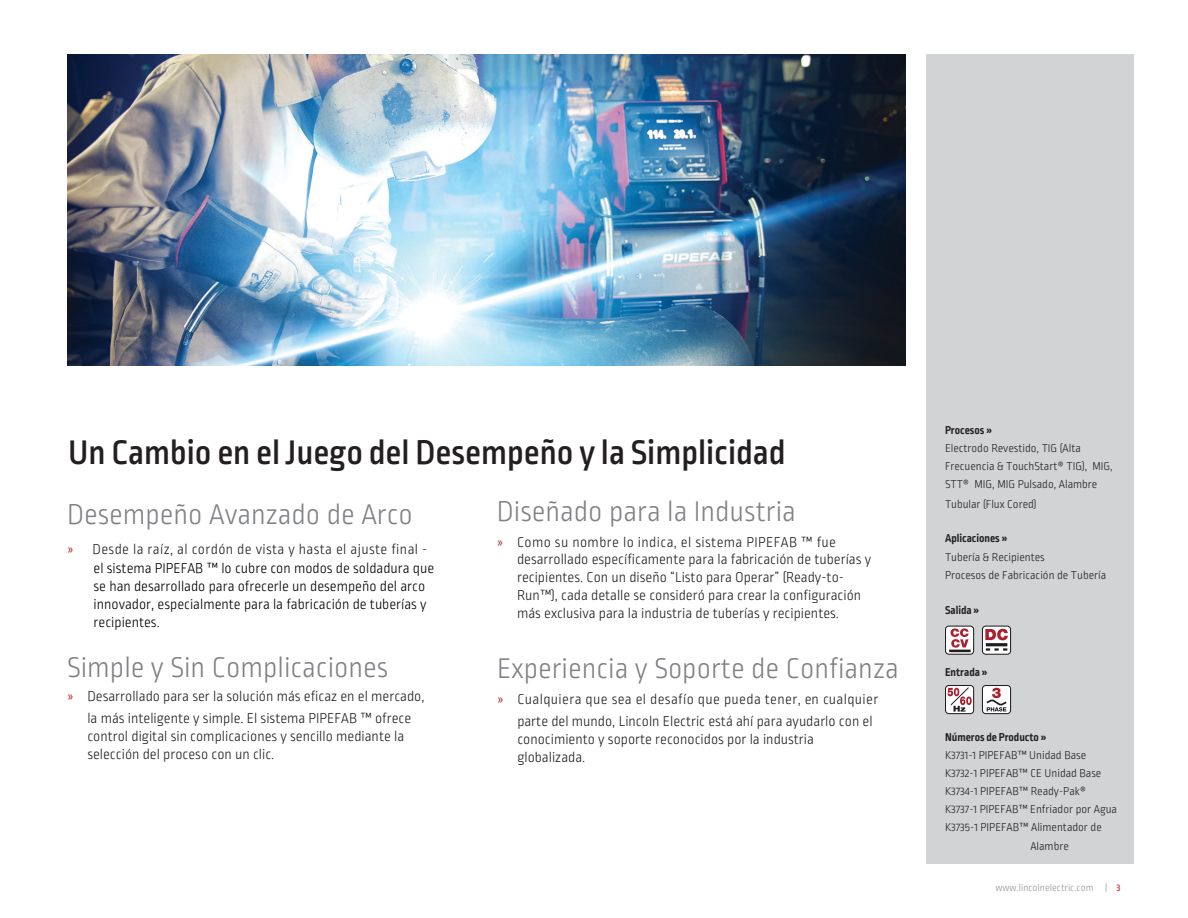
<style>
.page{position:relative;width:1188px;height:918px;background:#fff}
.page>*{position:absolute;margin:0;border:0;box-sizing:border-box;transform-origin:0 0}
.t1{font:500 36px "Ropa Sans Pro";color:#231f20}
.t2{font:300 30px "Ropa Sans Pro";color:#808285}
.t3{font:300 15px/17.7px "Ropa Sans Pro";color:#231f20}
.t4{font:300 15px/18px "Ropa Sans Pro";color:#000}
.t5{font:300 15px "Ropa Sans Pro";letter-spacing:.025em;color:#231f20}
.Legacy_Machines_-_Si{font:300 12px/18px "Ropa Sans Pro";color:#231f20}
.Legacy_Machines_-_Si-2{font:700 12px "Ropa Sans Pro";color:#231f20}
.t6{font:300 10.5px "Ropa Sans Pro";color:#949698}
.s1{color:#ac1e2d}
.s2{font-weight:700}
.s3{font-weight:400;color:#bf1e2d}
</style>
<div class="page">
<div style="left:926px;top:54px;width:208px;height:810px;background:#d1d3d4"></div>
<img style="left:68px;top:54px;width:838px;height:311px">
<svg style="left:946px;top:626px;width:28px;height:28px"></svg>
<div style="left:945px;top:626px;width:29px;height:29px;border:1px solid #231f20;border-radius:3px"></div>
<hr style="left:949px;top:650px;width:22px;height:2px;background:#231f20">
<svg style="left:951px;top:628px;width:18px;height:20px"></svg>
<div style="left:945px;top:685px;width:29px;height:29px;border:1px solid #231f20;border-radius:3px"></div>
<svg style="left:947px;top:686px;width:25px;height:26px"></svg>
<svg style="left:982px;top:626px;width:29px;height:28px"></svg>
<div style="left:982px;top:626px;width:29px;height:29px;border:1px solid #231f20;border-radius:3px"></div>
<svg style="left:985px;top:629px;width:23px;height:11px"></svg>
<hr style="left:986px;top:643px;width:21px;height:3px;background:#231f20">
<svg style="left:986px;top:648px;width:21px;height:3px"></svg>
<div style="left:982px;top:686px;width:29px;height:28px;background:#fff;border-radius:3px"></div>
<div style="left:982px;top:685px;width:29px;height:29px;border:1px solid #231f20;border-radius:3px"></div>
<svg style="left:986px;top:688px;width:21px;height:24px"></svg>
<p class="t1" style="left:68px;top:432px;width:719px">Un Cambio en el Juego del Desempeño y la Simplicidad</p>
<p class="t2" style="left:67px;top:498px;width:347px">Desempeño Avanzado de Arco</p>
<p class="t5" style="left:67px;top:541px;width:362px"><span class="s1">»</span> Desde la raíz, al cordón de vista y hasta el ajuste final -</p>
<p class="t2" style="left:497px;top:496px;width:301px">Diseñado para la Industria</p>
<p class="t3" style="left:517px;top:534px;width:356px;text-indent:-20px"><span class="s1">»</span> Como su nombre lo indica, el sistema PIPEFAB ™ fue desarrollado específicamente para la fabricación de tuberías y recipientes. Con un diseño “Listo para Operar” (Ready-to-Run™), cada detalle se consideró para crear la configuración más exclusiva para la industria de tuberías y recipientes.</p>
<p class="t2" style="left:497px;top:653px;width:403px">Experiencia y Soporte de Confianza</p>
<p class="t5" style="left:497px;top:691px;width:383px"><span class="s1">»</span> Cualquiera que sea el desafío que pueda tener, en cualquier</p>
<p class="t4" style="left:94px;top:560px;width:342px">el sistema PIPEFAB ™ lo cubre con modos de soldadura que se han desarrollado para ofrecerle un desempeño del arco innovador, especialmente para la fabricación de tuberías y recipientes.</p>
<p class="t2" style="left:67px;top:651px;width:323px">Simple y Sin Complicaciones</p>
<p class="t3" style="left:67px;top:686px;width:359px;line-height:21.9px;text-align:center"><span class="s1">»</span> Desarrollado para ser la solución más eficaz en el mercado, la más inteligente y simple. El sistema PIPEFAB ™ ofrece</p>
<p class="t3" style="left:87px;top:728px;width:318px">control digital sin complicaciones y sencillo mediante la selección del proceso con un clic.</p>
<p class="t3" style="left:517px;top:713px;width:357px">parte del mundo, Lincoln Electric está ahí para ayudarlo con el conocimiento y soporte reconocidos por la industria globalizada.</p>
<p class="Legacy_Machines_-_Si" style="left:945px;top:422px;width:169px"><span class="s2">Procesos »<br></span>Electrodo Revestido, TIG (Alta<br>Frecuencia &amp; TouchStart® TIG), MIG,<br>STT® MIG, MIG Pulsado, Alambre</p>
<p class="Legacy_Machines_-_Si" style="left:945px;top:496px;width:93px">Tubular (Flux Cored)</p>
<p class="Legacy_Machines_-_Si-2" style="left:945px;top:532px;width:64px">Aplicaciones »</p>
<p class="Legacy_Machines_-_Si" style="left:945px;top:549px;width:101px">Tubería &amp; Recipientes</p>
<p class="Legacy_Machines_-_Si" style="left:945px;top:567px;width:163px">Procesos de Fabricación de Tubería</p>
<p class="Legacy_Machines_-_Si-2" style="left:945px;top:604px;width:36px">Salida »</p>
<p class="Legacy_Machines_-_Si-2" style="left:945px;top:665px;width:44px">Entrada »</p>
<p class="Legacy_Machines_-_Si" style="left:945px;top:729px;width:173px"><span class="s2">Números de Producto »<br></span>K3731-1 PIPEFAB™ Unidad Base<br>K3732-1 PIPEFAB™ CE Unidad Base<br>K3734-1 PIPEFAB™ Ready-Pak®<br>K3737-1 PIPEFAB™ Enfriador por Agua<br>K3735-1 PIPEFAB™ Alimentador de</p>
<p class="Legacy_Machines_-_Si" style="left:1030px;top:838px;width:40px">Alambre</p>
<p class="t6" style="left:995px;top:882px;width:127px">www.lincolnelectric.com | <span class="s3">3</span></p>
</div>
